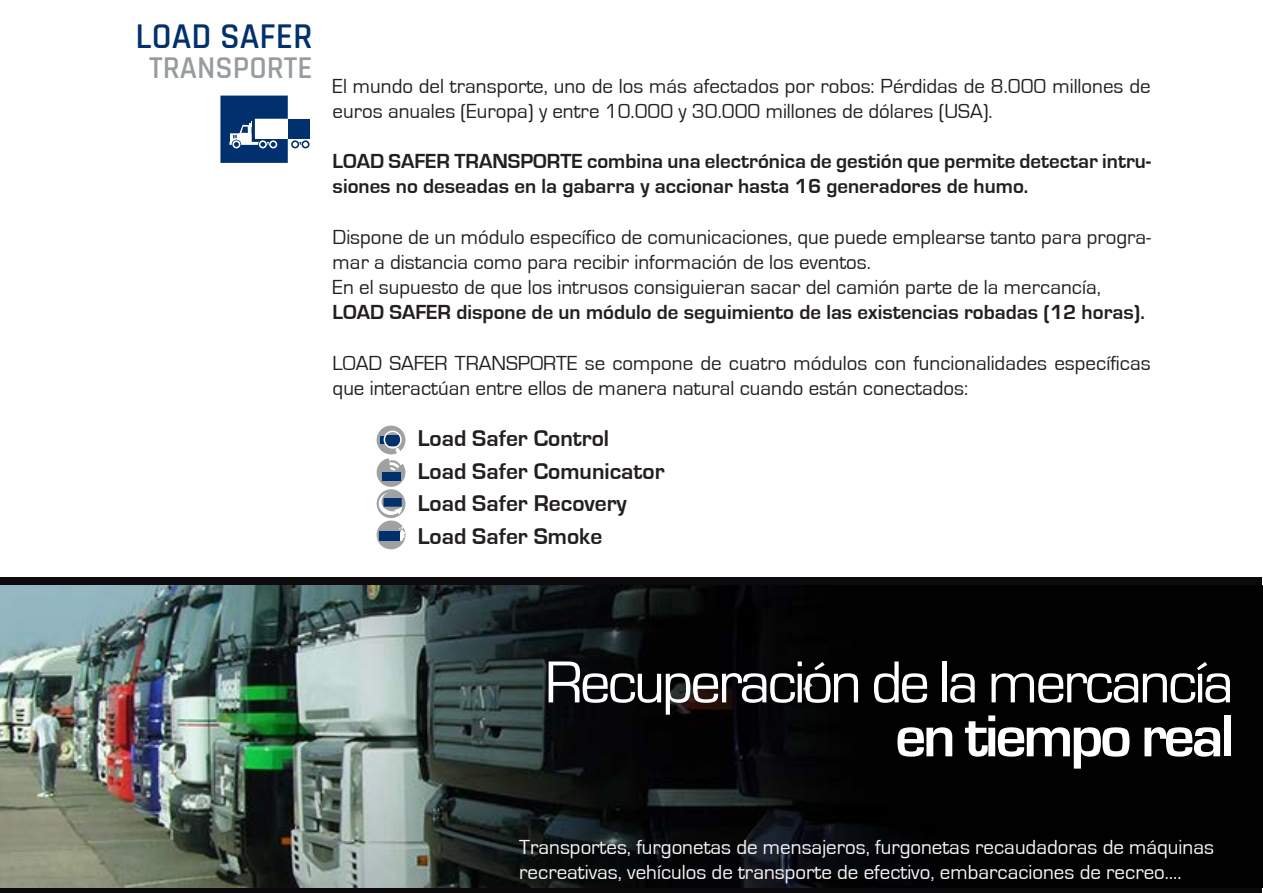
<style>
.page{position:relative;width:1263px;height:893px;background:#fff}
.page>*{position:absolute;margin:0;border:0;box-sizing:border-box;transform-origin:0 0}
.t1{font:61.35px "Eurostile";letter-spacing:-.05em;color:#fff}
.t2{font:700 61.35px "Eurostile";letter-spacing:-.05em;color:#fff}
.t3{font:600 36px "Rajdhani";color:#00306d}
.t4{font:600 31.5px "Rajdhani";color:#979d9f}
.t5{font:700 23.55px/32.7px "Eurostile";color:#231f20}
.t6{font:21px/25.2px "Eurostile";color:#231f20}
.t7{font:700 21px/25.2px "Eurostile";color:#231f20}
.t8{font:21px/25.2px "Eurostile";color:#faf6f6}
</style>
<div class="page">
<div style="left:1px;top:578px;width:1261px;height:315px;background:#0b090c"></div>
<div style="left:377px;top:520px;width:28px;height:29px;background:#9fa1a3;border-radius:50%"></div>
<div style="left:379px;top:531px;width:21px;height:10px;background:#00306d"></div>
<svg style="left:399px;top:523px;width:6px;height:18px"></svg>
<div style="left:377px;top:489px;width:28px;height:29px;background:#9fa1a3;border-radius:50%"></div>
<svg style="left:379px;top:492px;width:23px;height:23px"></svg>
<div style="left:384px;top:498px;width:18px;height:9px;background:#00306d"></div>
<div style="left:377px;top:458px;width:28px;height:29px;background:#9fa1a3;border-radius:50%"></div>
<div style="left:382px;top:472px;width:18px;height:8px;background:#00306d"></div>
<div style="left:377px;top:426px;width:28px;height:28px;background:#9fa1a3;border-radius:50%"></div>
<svg style="left:380px;top:436px;width:4px;height:8px"></svg>
<div style="left:384px;top:431px;width:18px;height:18px;border:2px solid #fff;border-radius:50%"></div>
<svg style="left:384px;top:435px;width:19px;height:36px"></svg>
<svg style="left:220px;top:96px;width:90px;height:67px"></svg>
<img style="left:0;top:585px;width:1263px;height:302px">
<svg style="left:803px;top:683px;width:9px;height:8px"></svg>
<h2 class="t3" style="left:136px;top:15px;width:178px">LOAD SAFER</h2>
<h3 class="t4" style="left:149px;top:49px;width:165px">TRANSPORTE</h3>
<p class="t6" style="left:333px;top:73px;width:819px">El mundo del transporte, uno de los más afectados por robos: Pérdidas de 8.000 millones de euros anuales (Europa) y entre 10.000 y 30.000 millones de dólares (USA).</p>
<p class="t7" style="left:333px;top:149px;width:819px">LOAD SAFER TRANSPORTE combina una electrónica de gestión que permite detectar intru&shy;siones no deseadas en la gabarra y accionar hasta 16 generadores de humo.</p>
<p class="t6" style="left:333px;top:225px;width:820px">Dispone de un módulo específico de comunicaciones, que puede emplearse tanto para progra&shy;mar a distancia como para recibir información de los eventos.<br>En el supuesto de que los intrusos consiguieran sacar del camión parte de la mercancía,</p>
<p class="t7" style="left:333px;top:300px;width:814px">LOAD SAFER dispone de un módulo de seguimiento de las existencias robadas (12 horas).</p>
<p class="t6" style="left:333px;top:351px;width:819px">LOAD SAFER TRANSPORTE se compone de cuatro módulos con funcionalidades específicas que interactúan entre ellos de manera natural cuando están conectados:</p>
<p class="t5" style="left:418px;top:422px;width:248px">Load Safer Control<br>Load Safer Comunicator<br>Load Safer Recovery<br>Load Safer Smoke</p>
<h1 class="t1" style="left:545px;top:649px;width:691px">Recuperación de la mercancía</h1>
<h1 class="t2" style="left:895px;top:703px;width:340px">en tiempo real</h1>
<p class="t8" style="left:519px;top:834px;width:696px">Transportes, furgonetas de mensajeros, furgonetas recaudadoras de máquinas recreativas, vehículos de transporte de efectivo, embarcaciones de recreo….</p>
</div>
